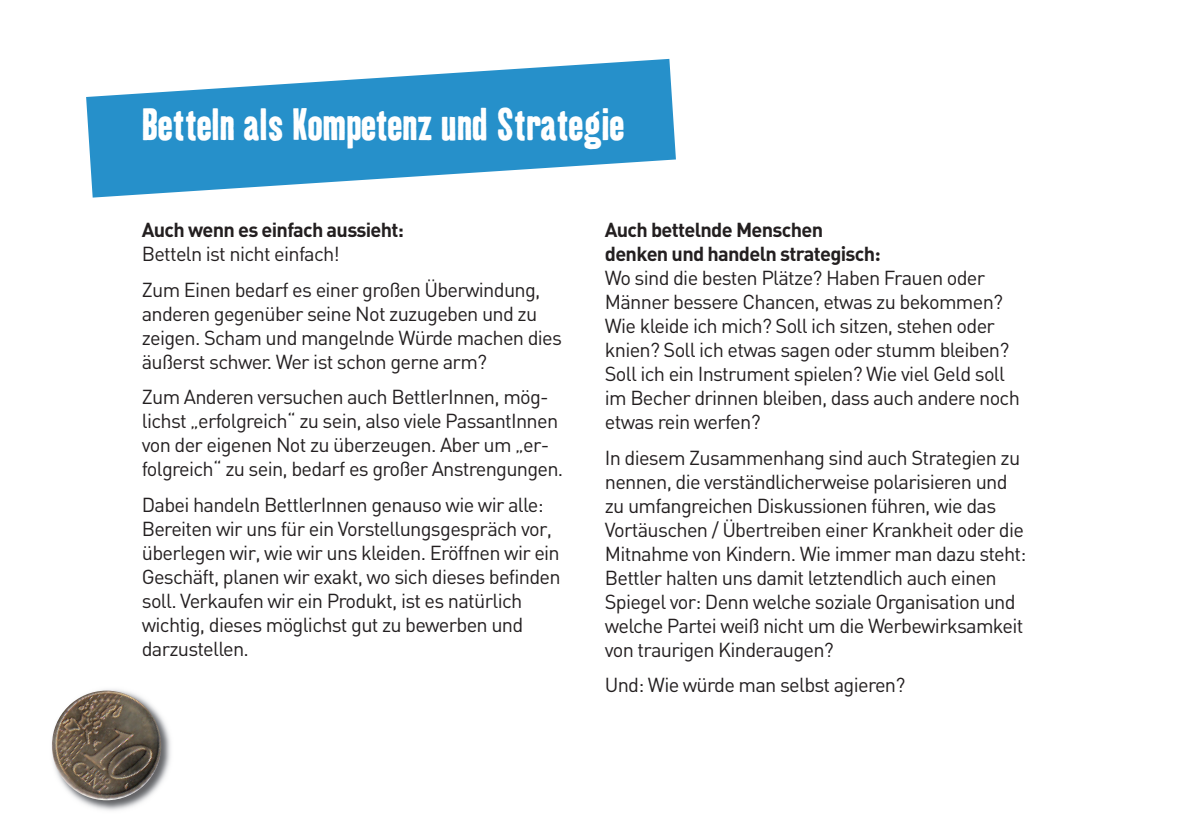
<style>
.page{position:relative;width:1191px;height:840px;background:#fff}
.page>*{position:absolute;margin:0;border:0;box-sizing:border-box;transform-origin:0 0}
.t1{font:44px "Kipp No 1";color:#fff}
.t2{font:20px/24px "DIN";letter-spacing:-.035em;color:#231f20}
.t3{font:20px/24px "DIN Bold Alternate";letter-spacing:-.035em;color:#231f20}
.t4{font:700 20px "DIN";letter-spacing:-.035em;color:#231f20}
</style>
<div class="page">
<svg style="left:86px;top:59px;width:590px;height:138px;fill:#2690ca"></svg>
<img style="left:51px;top:689px;width:120px;height:122px">
<img style="left:52px;top:690px;width:109px;height:109px;border-radius:50%">
<h1 class="t1" style="left:142px;top:99px;width:484px">Betteln als Kompetenz und Strategie</h1>
<p class="t4" style="left:142px;top:218px;width:264px">Auch wenn es einfach aussieht:</p>
<p class="t2" style="left:142px;top:236px;width:400px;line-height:35.4px">Betteln ist nicht einfach!<br>Zum Einen bedarf es einer großen Überwindung,</p>
<p class="t2" style="left:142px;top:301px;width:422px">anderen gegenüber seine Not zuzugeben und zu zeigen. Scham und mangelnde Würde machen dies äußerst schwer. Wer ist schon gerne arm?</p>
<p class="t2" style="left:142px;top:385px;width:423px">Zum Anderen versuchen auch BettlerInnen, mög&shy;lichst „erfolgreich“ zu sein, also viele PassantInnen von der eigenen Not zu überzeugen. Aber um „er&shy;folgreich“ zu sein, bedarf es großer Anstrengungen.</p>
<p class="t2" style="left:142px;top:492px;width:420px">Dabei handeln BettlerInnen genauso wie wir alle:<br>Bereiten wir uns für ein Vorstellungsgespräch vor, überlegen wir, wie wir uns kleiden. Eröffnen wir ein Geschäft, planen wir exakt, wo sich dieses befinden soll. Verkaufen wir ein Produkt, ist es natürlich wichtig, dieses möglichst gut zu bewerben und darzustellen.</p>
<p class="t3" style="left:605px;top:218px;width:277px">Auch bettelnde Menschen denken und handeln strategisch:</p>
<p class="t2" style="left:605px;top:266px;width:416px">Wo sind die besten Plätze? Haben Frauen oder Männer bessere Chancen, etwas zu bekommen?<br>Wie kleide ich mich? Soll ich sitzen, stehen oder knien? Soll ich etwas sagen oder stumm bleiben?<br>Soll ich ein Instrument spielen? Wie viel Geld soll im Becher drinnen bleiben, dass auch andere noch etwas rein werfen?</p>
<p class="t2" style="left:605px;top:445px;width:423px">In diesem Zusammenhang sind auch Strategien zu nennen, die verständlicherweise polarisieren und zu umfangreichen Diskussionen führen, wie das Vortäuschen / Übertreiben einer Krankheit oder die Mitnahme von Kindern. Wie immer man dazu steht:<br>Bettler halten uns damit letztendlich auch einen Spiegel vor: Denn welche soziale Organisation und welche Partei weiß nicht um die Werbewirksamkeit von traurigen Kinderaugen?</p>
<p class="t2" style="left:605px;top:673px;width:302px">Und: Wie würde man selbst agieren?</p>
</div>
